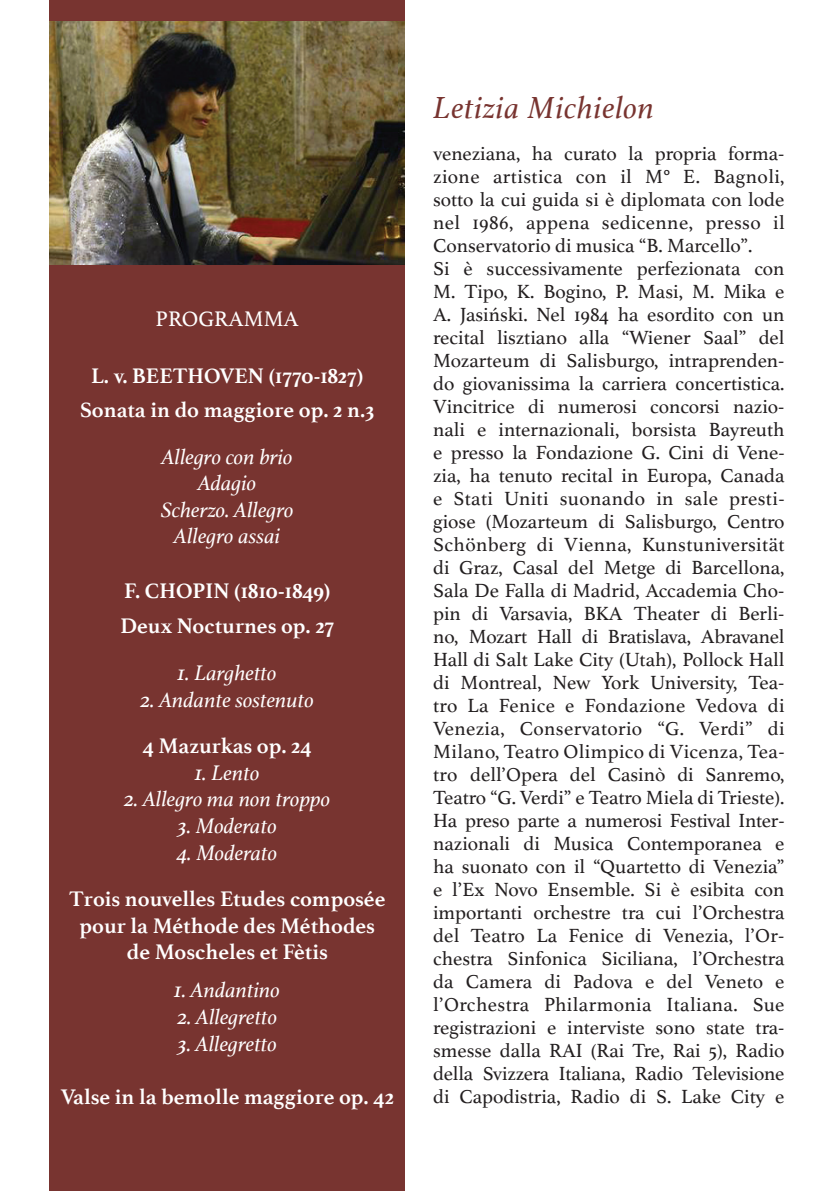
<style>
.page{position:relative;width:840px;height:1191px;background:#fff}
.page>*{position:absolute;margin:0;border:0;box-sizing:border-box;transform-origin:0 0}
.t1{font:italic 32px "Athelas";letter-spacing:.02em;color:#783430}
.t2{font:700 22.2px/26.6px "Athelas";color:#fff;text-align:center}
.t3{font:italic 22.2px/26.6px "Athelas";color:#fff;text-align:center}
.t4{font:22.2px "Athelas";color:#fff}
.t5{font:20px/23px "Athelas";color:#231f20}
</style>
<div class="page">
<div style="left:49px;top:0;width:355px;height:1191px;background:#783430"></div>
<img style="left:49px;top:22px;width:355px;height:242px">
<p class="t4" style="left:155px;top:301px;width:30px">Programma</p>
<p class="t2" style="left:80px;top:358px;width:295px;line-height:34px">L. v. Beethoven (1770-1827)<br>Sonata in do maggiore op. 2 n.3</p>
<p class="t3" style="left:161px;top:442px;width:134px">Allegro con brio<br>Adagio<br>Scherzo. Allegro<br>Allegro assai</p>
<p class="t2" style="left:120px;top:572px;width:215px;line-height:35.4px;text-align:left">F. Chopin (1810-1849)<br>Deux Nocturnes op. 27</p>
<p class="t3" style="left:178px;top:659px;width:100px">1. Larghetto</p>
<p class="t3" style="left:140px;top:685px;width:175px">2. Andante sostenuto</p>
<p class="t2" style="left:143px;top:732px;width:170px">4 Mazurkas op. 24</p>
<p class="t3" style="left:195px;top:759px;width:66px">1. Lento</p>
<p class="t3" style="left:124px;top:785px;width:207px">2. Allegro ma non troppo</p>
<p class="t3" style="left:178px;top:812px;width:101px">3. Moderato</p>
<p class="t3" style="left:177px;top:838px;width:102px">4. Moderato</p>
<p class="t2" style="left:69px;top:885px;width:317px">Trois nouvelles Etudes composée pour la Méthode des Méthodes de Moscheles et Fètis</p>
<p class="t3" style="left:174px;top:976px;width:107px">1. Andantino</p>
<p class="t3" style="left:177px;top:1002px;width:101px">2. Allegretto</p>
<p class="t3" style="left:178px;top:1029px;width:101px">3. Allegretto</p>
<p class="t2" style="left:61px;top:1082px;width:334px">Valse in la bemolle maggiore op. 42</p>
<h1 class="t1" style="left:433px;top:82px;width:223px">Letizia Michielon</h1>
<p class="t5" style="left:433px;top:141px;width:353px">veneziana, ha curato la propria forma&shy;zione artistica con il M° E. Bagnoli, sotto la cui guida si è diplomata con lode nel 1986, appena sedicenne, presso il Conservatorio di musica “B. Marcello”.<br>Si è successivamente perfezionata con M. Tipo, K. Bogino, P. Masi, M. Mika e A. Jasiński. Nel 1984 ha esordito con un recital lisztiano alla “Wiener Saal” del Mozarteum di Salisburgo, intraprenden&shy;do giovanissima la carriera concertistica.<br>Vincitrice di numerosi concorsi nazio&shy;nali e internazionali, borsista Bayreuth e presso la Fondazione G. Cini di Vene&shy;zia, ha tenuto recital in Europa, Canada e Stati Uniti suonando in sale presti&shy;giose (Mozarteum di Salisburgo, Centro Schönberg di Vienna, Kunstuniversität di Graz, Casal del Metge di Barcellona, Sala De Falla di Madrid, Accademia Cho&shy;pin di Varsavia, BKA Theater di Berli&shy;no, Mozart Hall di Bratislava, Abravanel Hall di Salt Lake City (Utah), Pollock Hall di Montreal, New York University, Tea&shy;tro La Fenice e Fondazione Vedova di Venezia, Conservatorio “G. Verdi” di Milano, Teatro Olimpico di Vicenza, Tea&shy;tro dell’Opera del Casinò di Sanremo, Teatro “G. Verdi” e Teatro Miela di Trieste).<br>Ha preso parte a numerosi Festival Inter&shy;nazionali di Musica Contemporanea e ha suonato con il “Quartetto di Venezia” e l’Ex Novo Ensemble. Si è esibita con importanti orchestre tra cui l’Orchestra del Teatro La Fenice di Venezia, l’Or&shy;chestra Sinfonica Siciliana, l’Orchestra da Camera di Padova e del Veneto e l’Orchestra Philarmonia Italiana. Sue registrazioni e interviste sono state tra&shy;smesse dalla RAI (Rai Tre, Rai 5), Radio della Svizzera Italiana, Radio Televisione di Capodistria, Radio di S. Lake City e</p>
</div>
